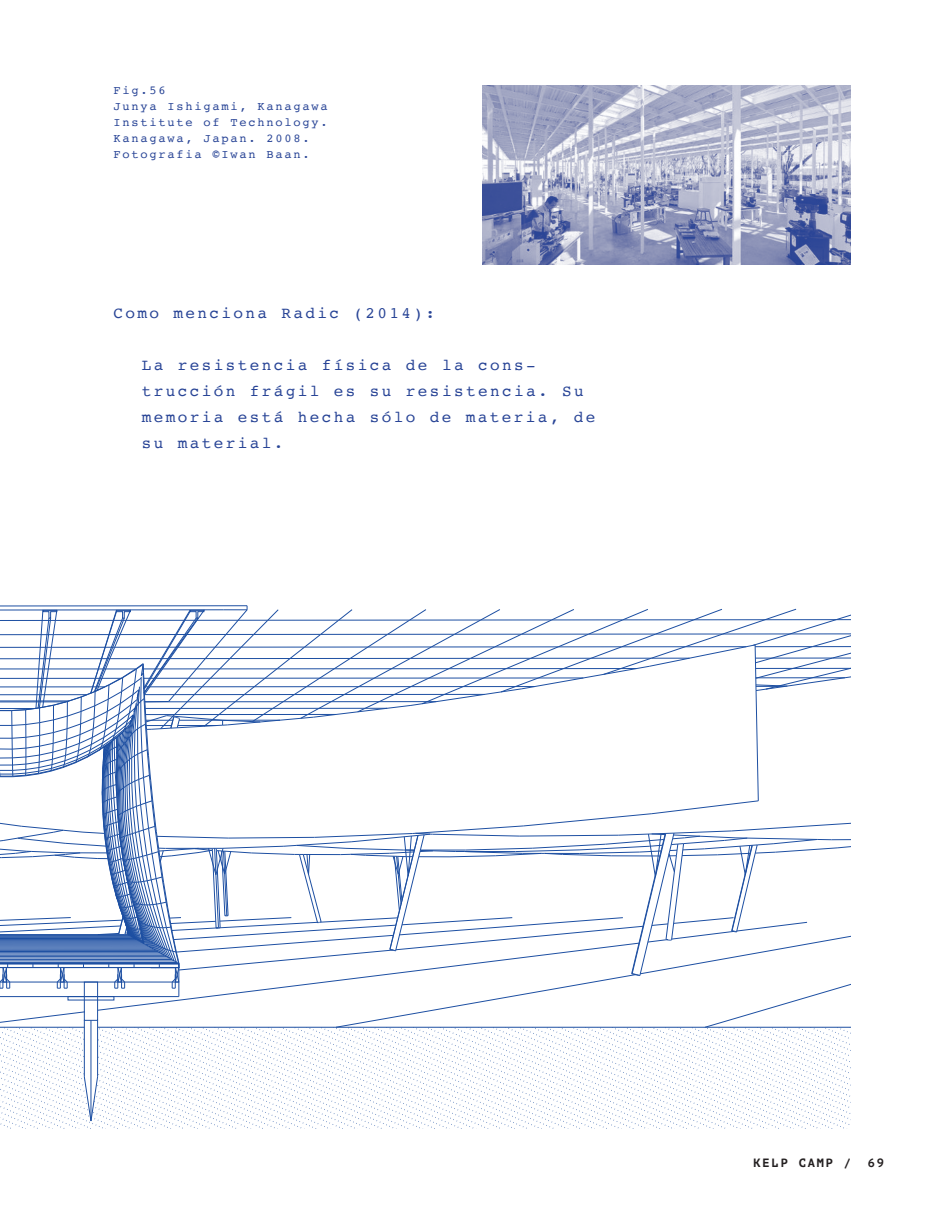
<style>
.page{position:relative;width:936px;height:1214px;background:#fff}
.page>*{position:absolute;margin:0;border:0;box-sizing:border-box;transform-origin:0 0}
.t1{font:16px/26px "Courier";letter-spacing:.15em;color:#284496}
.t2{font:12px/16px "Courier";letter-spacing:.15em;color:#284496}
.t3{font:700 12px "PT Mono";letter-spacing:.15em;color:#231f20}
</style>
<div class="page">
<svg style="left:0;top:605px;width:850px;height:422px"></svg>
<svg style="left:0;top:1027px;width:850px;height:101px"></svg>
<img style="left:482px;top:85px;width:368px;height:180px">
<p class="t2" style="left:113px;top:83px;width:216px">Fig.56<br>Junya Ishigami, Kanagawa<br>Institute of Technology.<br>Kanagawa, Japan. 2008.<br>Fotografia ©Iwan Baan.</p>
<p class="t1" style="left:113px;top:301px;width:323px">Como menciona Radic (2014):</p>
<p class="t1" style="left:142px;top:353px;width:455px">La resistencia física de la cons&shy;trucción frágil es su resistencia. Su memoria está hecha sólo de materia, de su material.</p>
<p class="t3" style="left:753px;top:1156px;width:99px">KELP CAMP /</p>
<p class="t3" style="left:867px;top:1156px;width:18px">69</p>
</div>
